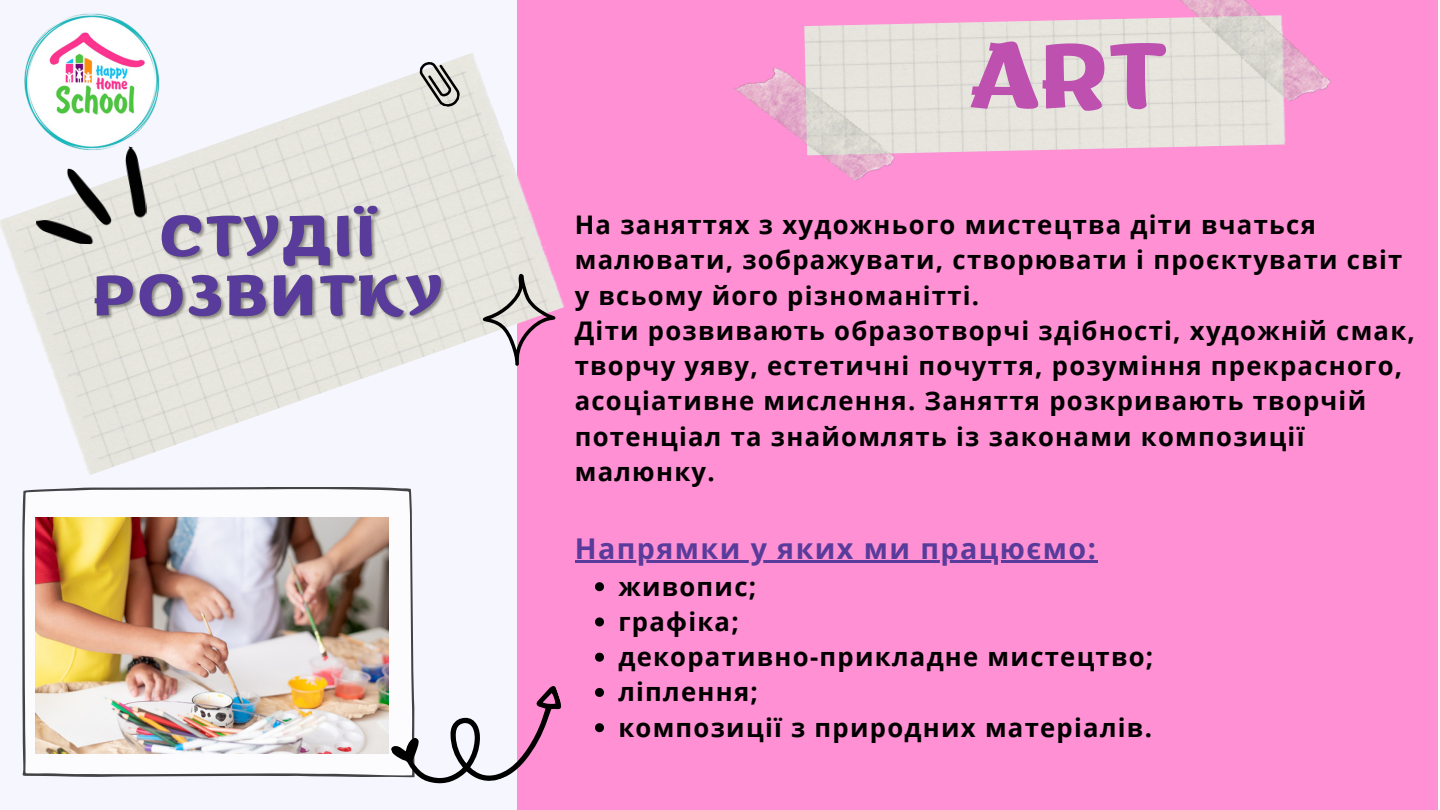
<style>
.page{position:relative;width:1440px;height:810px;background:#f6f6ff}
.page>*{position:absolute;margin:0;border:0;box-sizing:border-box;transform-origin:0 0}
.t1{font:700 92.6px "ZT Arturo";color:#be50af}
.t2{font:700 28.7px "Open Sans";letter-spacing:.05em;color:#593b9b}
.t3{font:700 25.7px/35.2px "Open Sans";letter-spacing:.05em;color:#000}
</style>
<div class="page">
<div style="left:517px;top:0;width:921px;height:810px;background:#ff90d4"></div>
<img style="left:0;top:53px;width:564px;height:422px">
<svg style="left:414px;top:59px;width:51px;height:50px;background:#bebeb9"></svg>
<img style="left:35px;top:164px;width:114px;height:82px">
<svg style="left:483px;top:274px;width:72px;height:92px"></svg>
<svg style="left:22px;top:487px;width:392px;height:290px"></svg>
<svg style="left:389px;top:685px;width:172px;height:99px"></svg>
<img style="left:804px;top:17px;width:482px;height:137px">
<img style="left:1172px;top:0;width:159px;height:129px">
<img style="left:733px;top:38px;width:168px;height:143px">
<img style="left:35px;top:518px;width:354px;height:235px">
<svg style="left:595px;top:582px;width:9px;height:9px"></svg>
<svg style="left:595px;top:617px;width:9px;height:9px"></svg>
<svg style="left:595px;top:653px;width:9px;height:9px"></svg>
<svg style="left:595px;top:688px;width:9px;height:9px"></svg>
<svg style="left:595px;top:723px;width:9px;height:9px"></svg>
<hr style="left:575px;top:560px;width:522px;height:3px;background:#593b9b">
<img style="left:9px;top:13px;width:166px;height:151px">
<img style="left:92px;top:203px;width:361px;height:137px">
<p class="t1" style="left:970px;top:40px;width:198px">ART</p>
<p class="t3" style="left:575px;top:207px;width:829px">На заняттях з художнього мистецтва діти вчаться малювати, зображувати, створювати і проєктувати світ у всьому його різноманітті.</p>
<p class="t3" style="left:575px;top:312px;width:842px">Діти розвивають образотворчі здібності, художній смак, творчу уяву, естетичні почуття, розуміння прекрасного, асоціативне мислення. Заняття розкривають творчій потенціал та знайомлять із законами композиції малюнку.</p>
<p class="t2" style="left:575px;top:528px;width:523px">Напрямки у яких ми працюємо:</p>
<p class="t3" style="left:618px;top:568px;width:139px">живопис;</p>
<p class="t3" style="left:618px;top:603px;width:122px">графіка;</p>
<p class="t3" style="left:618px;top:639px;width:537px">декоративно-прикладне мистецтво;</p>
<p class="t3" style="left:618px;top:674px;width:141px">ліплення;</p>
<p class="t3" style="left:618px;top:709px;width:535px">композиції з природних матеріалів.</p>
</div>
